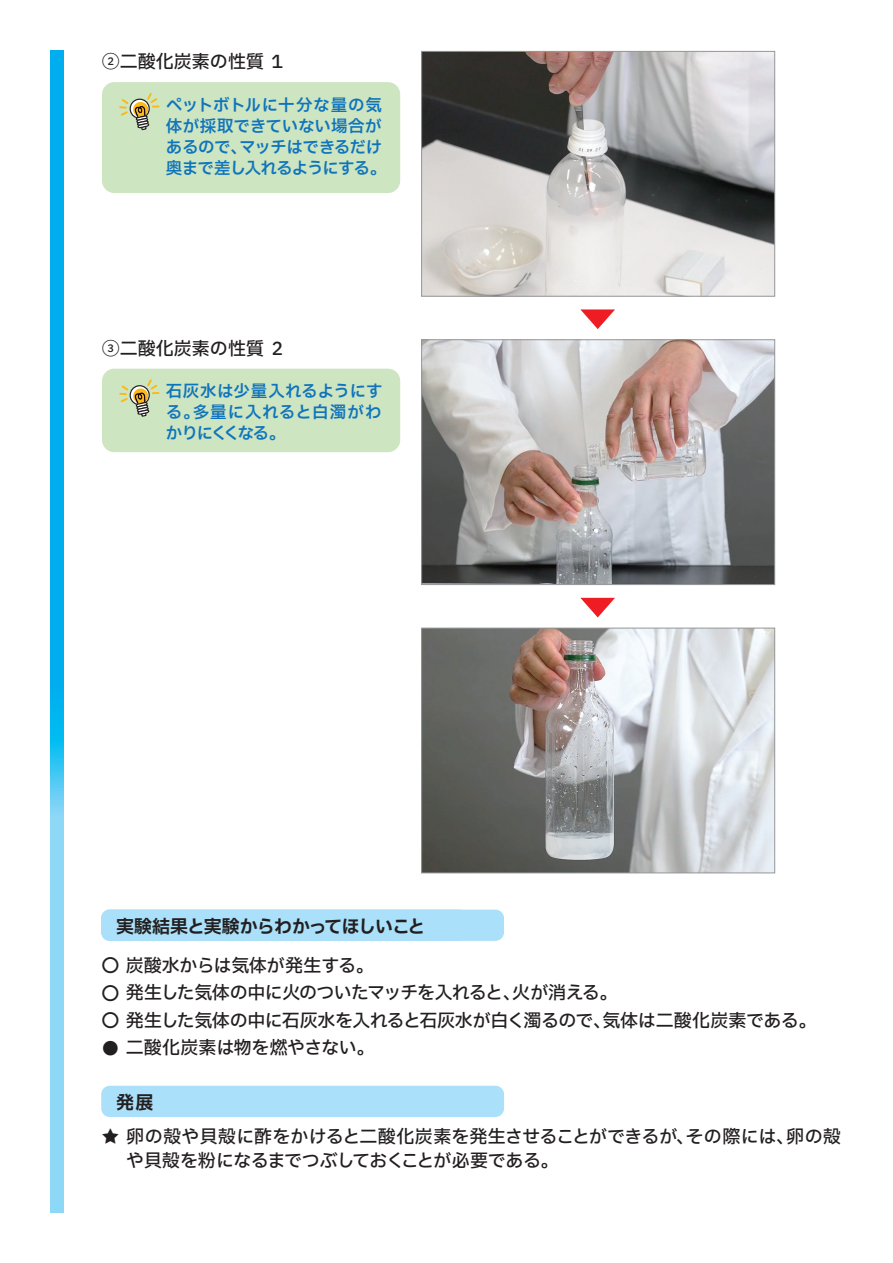
<style>
.page{position:relative;width:893px;height:1263px;background:#fff}
.page>*{position:absolute;margin:0;border:0;box-sizing:border-box;transform-origin:0 0}
.t1{font:18px/27.6px "IBM Plex Sans JP Medm";letter-spacing:-.015em;color:#231f20}
.t2{font:700 18px "IBM Plex Sans JP";letter-spacing:-.045em;color:#231f20}
.t3{font:700 18px "IBM Plex Sans JP";letter-spacing:.06em;color:#231f20}
.t4{font:700 18px "IBM Plex Sans JP";color:#231f20}
.t5{font:16.5px/21px "IBM Plex Sans JP Sm Bld";letter-spacing:-.01em;color:#1074bc}
</style>
<div class="page">
<svg style="left:51px;top:50px;width:13px;height:1162px"></svg>
<img style="left:423px;top:53px;width:350px;height:241px">
<div style="left:421px;top:51px;width:354px;height:245px;border:1px solid #95979a"></div>
<img style="left:423px;top:341px;width:350px;height:242px">
<div style="left:421px;top:339px;width:354px;height:246px;border:1px solid #95979a"></div>
<img style="left:423px;top:630px;width:350px;height:241px">
<div style="left:421px;top:628px;width:354px;height:245px;border:1px solid #95979a"></div>
<div style="left:101px;top:1086px;width:403px;height:31px;background:#aae0f9;border-radius:9px"></div>
<div style="left:102px;top:82px;width:298px;height:111px;background:#cde5c1;border-radius:12px"></div>
<svg style="left:119px;top:93px;width:40px;height:38px"></svg>
<div style="left:102px;top:369px;width:298px;height:83px;background:#cde5c1;border-radius:12px"></div>
<svg style="left:119px;top:379px;width:40px;height:38px"></svg>
<div style="left:101px;top:909px;width:403px;height:32px;background:#aae0f9;border-radius:9px"></div>
<svg style="left:580px;top:309px;width:35px;height:20px"></svg>
<svg style="left:580px;top:598px;width:35px;height:19px"></svg>
<p class="t1" style="left:102px;top:46px;width:186px">②二酸化炭素の性質 １</p>
<p class="t5" style="left:166px;top:93px;width:222px">ペットボトルに十分な量の気体が採取できていない場合があるので、マッチはできるだけ奥まで差し入れるようにする。</p>
<p class="t1" style="left:102px;top:333px;width:186px">③二酸化炭素の性質 ２</p>
<p class="t5" style="left:166px;top:379px;width:218px;text-align:justify">石灰水は少量入れるようにする。多量に入れると白濁がわかりにくくなる。</p>
<p class="t2" style="left:116px;top:913px;width:311px">実験結果と実験からわかってほしいこと</p>
<p class="t3" style="left:174px;top:913px;width:287px">果と実験からわかってほしいこと</p>
<p class="t1" style="left:101px;top:950px;width:717px">〇炭酸水からは気体が発生する。<br>〇発生した気体の中に火のついたマッチを入れると、火が消える。<br>〇発生した気体の中に石灰水を入れると石灰水が白く濁るので、気体は二酸化炭素である。</p>
<p class="t1" style="left:101px;top:1033px;width:275px">● 二酸化炭素は物を燃やさない。</p>
<p class="t4" style="left:116px;top:1089px;width:39px">発展</p>
<p class="t1" style="left:126px;top:1123px;width:717px;line-height:24px;text-indent:-25px">★ 卵の殻や貝殻に酢をかけると二酸化炭素を発生させることができるが、その際には、卵の殻や貝殻を粉になるまでつぶしておくことが必要である。</p>
</div>
